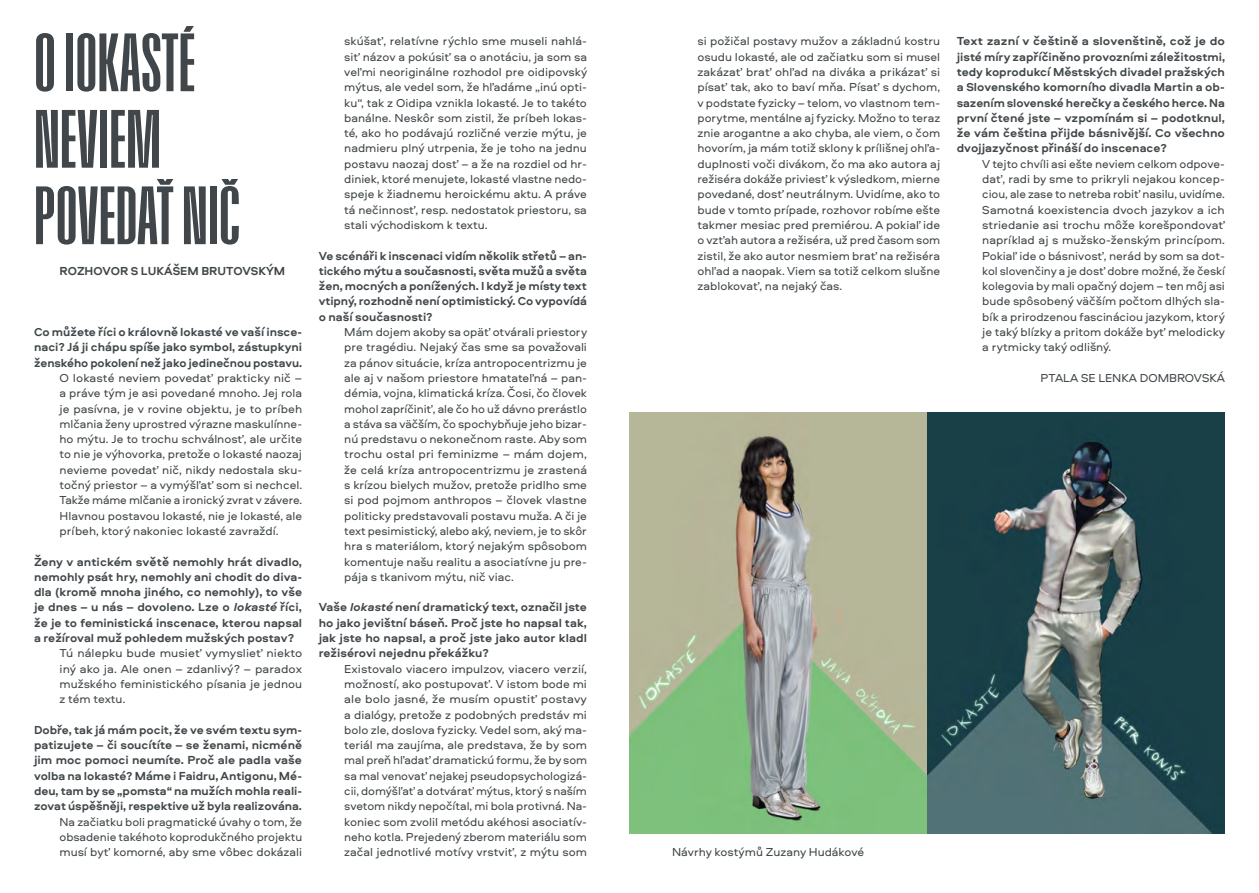
<style>
.page{position:relative;width:1259px;height:893px;background:#fff}
.page>*{position:absolute;margin:0;border:0;box-sizing:border-box;transform-origin:0 0}
.t1{font:82.5px/76.5px "Kabaret";color:#404649}
.t2{font:12px/15.3px "Aeroport";color:#404649;text-align:justify}
.t3{font:700 12px/15.3px "Aeroport";color:#404649;text-align:justify}
.s1{font-style:italic}
</style>
<div class="page">
<img style="left:629px;top:412px;width:596px;height:422px">
<h1 class="t1" style="left:34px;top:26px;width:208px">OIOKASTÉ<br>NEVIEM<br>POVEDAŤ NIČ</h1>
<p class="t3" style="left:60px;top:263px;width:227px">ROZHOVOR S LUKÁŠEM BRUTOVSKÝM</p>
<p class="t3" style="left:34px;top:324px;width:270px">Co můžete říci o královně Iokasté ve vaší insce&shy;naci? Já ji chápu spíše jako symbol, zástupkyni ženského pokolení než jako jedinečnou postavu.</p>
<p class="t2" style="left:60px;top:370px;width:244px">O Iokasté neviem povedať prakticky nič – a práve tým je asi povedané mnoho. Jej rola je pasívna, je v rovine objektu, je to príbeh mlčania ženy uprostred výrazne maskulínne&shy;ho mýtu. Je to trochu schválnosť, ale určite to nie je výhovorka, pretože o Iokasté naozaj nevieme povedať nič, nikdy nedostala sku&shy;točný priestor – a vymýšľať som si nechcel.<br>Takže máme mlčanie a ironický zvrat v závere.<br>Hlavnou postavou Iokasté, nie je Iokasté, ale príbeh, ktorý nakoniec Iokasté zavraždí.</p>
<p class="t3" style="left:34px;top:553px;width:270px">Ženy v antickém světě nemohly hrát divadlo, nemohly psát hry, nemohly ani chodit do diva&shy;dla (kromě mnoha jiného, co nemohly), to vše je dnes – u nás – dovoleno. Lze o <span class="s1">Iokasté</span> říci, že je to feministická inscenace, kterou napsal a režíroval muž pohledem mužských postav?</p>
<p class="t2" style="left:60px;top:645px;width:244px">Tú nálepku bude musieť vymyslieť niekto iný ako ja. Ale onen – zdanlivý? – paradox mužského feministického písania je jednou z tém textu.</p>
<p class="t3" style="left:34px;top:722px;width:270px">Dobře, tak já mám pocit, že ve svém textu sym&shy;patizujete – či soucítíte – se ženami, nicméně jim moc pomoci neumíte. Proč ale padla vaše volba na Iokasté? Máme i Faidru, Antigonu, Mé&shy;deu, tam by se „pomsta“ na mužích mohla reali&shy;zovat úspěšněji, respektive už byla realizována.</p>
<p class="t2" style="left:60px;top:813px;width:244px">Na začiatku boli pragmatické úvahy o tom, že obsadenie takéhoto koprodukčného projektu musí byť komorné, aby sme vôbec dokázali</p>
<p class="t2" style="left:344px;top:33px;width:244px">skúšať, relatívne rýchlo sme museli nahlá&shy;siť názov a pokúsiť sa o anotáciu, ja som sa veľmi neoriginálne rozhodol pre oidipovský mýtus, ale vedel som, že hľadáme „inú opti&shy;ku“, tak z Oidipa vznikla Iokasté. Je to takéto banálne. Neskôr som zistil, že príbeh Iokas&shy;té, ako ho podávajú rozličné verzie mýtu, je nadmieru plný utrpenia, že je toho na jednu postavu naozaj dosť – a že na rozdiel od hr&shy;diniek, ktoré menujete, Iokasté vlastne nedo&shy;speje k žiadnemu heroickému aktu. A práve tá nečinnosť, resp. nedostatok priestoru, sa stali východiskom k textu.</p>
<p class="t3" style="left:319px;top:247px;width:270px">Ve scénáři k inscenaci vidím několik střetů – an&shy;tického mýtu a současnosti, světa mužů a světa žen, mocných a ponížených. I když je místy text vtipný, rozhodně není optimistický. Co vypovídá o naší současnosti?</p>
<p class="t2" style="left:344px;top:324px;width:244px">Mám dojem akoby sa opäť otvárali priestory pre tragédiu. Nejaký čas sme sa považovali za pánov situácie, kríza antropocentrizmu je ale aj v našom priestore hmatateľná – pan&shy;démia, vojna, klimatická kríza. Čosi, čo človek mohol zapríčiniť, ale čo ho už dávno prerástlo a stáva sa väčším, čo spochybňuje jeho bizar&shy;nú predstavu o nekonečnom raste. Aby som trochu ostal pri feminizme – mám dojem, že celá kríza antropocentrizmu je zrastená s krízou bielych mužov, pretože pridlho sme si pod pojmom anthropos – človek vlastne politicky predstavovali postavu muža. A či je text pesimistický, alebo aký, neviem, je to skôr hra s materiálom, ktorý nejakým spôsobom komentuje našu realitu a asociatívne ju pre&shy;pája s tkanivom mýtu, nič viac.</p>
<p class="t3" style="left:319px;top:599px;width:270px">Vaše <span class="s1">Iokasté</span> není dramatický text, označil jste ho jako jevištní báseň. Proč jste ho napsal tak, jak jste ho napsal, a proč jste jako autor kladl režisérovi nejednu překážku?</p>
<p class="t2" style="left:344px;top:660px;width:244px">Existovalo viacero impulzov, viacero verzií, možností, ako postupovať. V istom bode mi ale bolo jasné, že musím opustiť postavy a dialógy, pretože z podobných predstáv mi bolo zle, doslova fyzicky. Vedel som, aký ma&shy;teriál ma zaujíma, ale predstava, že by som mal preň hľadať dramatickú formu, že by som sa mal venovať nejakej pseudopsychologizá&shy;cii, domýšľať a dotvárať mýtus, ktorý s naším svetom nikdy nepočítal, mi bola protivná. Na&shy;koniec som zvolil metódu akéhosi asociatív&shy;neho kotla. Prejedený zberom materiálu som začal jednotlivé motívy vrstviť, z mýtu som</p>
<p class="t2" style="left:697px;top:33px;width:244px">si požičal postavy mužov a základnú kostru osudu Iokasté, ale od začiatku som si musel zakázať brať ohľad na diváka a prikázať si písať tak, ako to baví mňa. Písať s dychom, v podstate fyzicky – telom, vo vlastnom tem&shy;porytme, mentálne aj fyzicky. Možno to teraz znie arogantne a ako chyba, ale viem, o čom hovorím, ja mám totiž sklony k prílišnej ohľa&shy;duplnosti voči divákom, čo ma ako autora aj režiséra dokáže priviesť k výsledkom, mierne povedané, dosť neutrálnym. Uvidíme, ako to bude v tomto prípade, rozhovor robíme ešte takmer mesiac pred premiérou. A pokiaľ ide o vzťah autora a režiséra, už pred časom som zistil, že ako autor nesmiem brať na režiséra ohľad a naopak. Viem sa totiž celkom slušne zablokovať, na nejaký čas.</p>
<p class="t3" style="left:956px;top:33px;width:270px">Text zazní v češtině a slovenštině, což je do jisté míry zapříčiněno provozními záležitostmi, tedy koprodukcí Městských divadel pražských a Slovenského komorního divadla Martin a ob&shy;sazením slovenské herečky a českého herce. Na první čtené jste – vzpomínám si – podotknul, že vám čeština přijde básnivější. Co všechno dvojjazyčnost přináší do inscenace?</p>
<p class="t2" style="left:982px;top:155px;width:244px">V tejto chvíli asi ešte neviem celkom odpove&shy;dať, radi by sme to prikryli nejakou koncep&shy;ciou, ale zase to netreba robiť nasilu, uvidíme.<br>Samotná koexistencia dvoch jazykov a ich striedanie asi trochu môže korešpondovať napríklad aj s mužsko-ženským princípom.<br>Pokiaľ ide o básnivosť, nerád by som sa dot&shy;kol slovenčiny a je dosť dobre možné, že českí kolegovia by mali opačný dojem – ten môj asi bude spôsobený väčším počtom dlhých sla&shy;bík a prirodzenou fascináciou jazykom, ktorý je taký blízky a pritom dokáže byť melodicky a rytmicky taký odlišný.</p>
<p class="t2" style="left:1040px;top:370px;width:186px">PTALA SE LENKA DOMBROVSKÁ</p>
<p class="t2" style="left:672px;top:844px;width:194px">Návrhy kostýmů Zuzany Hudákové</p>
</div>
